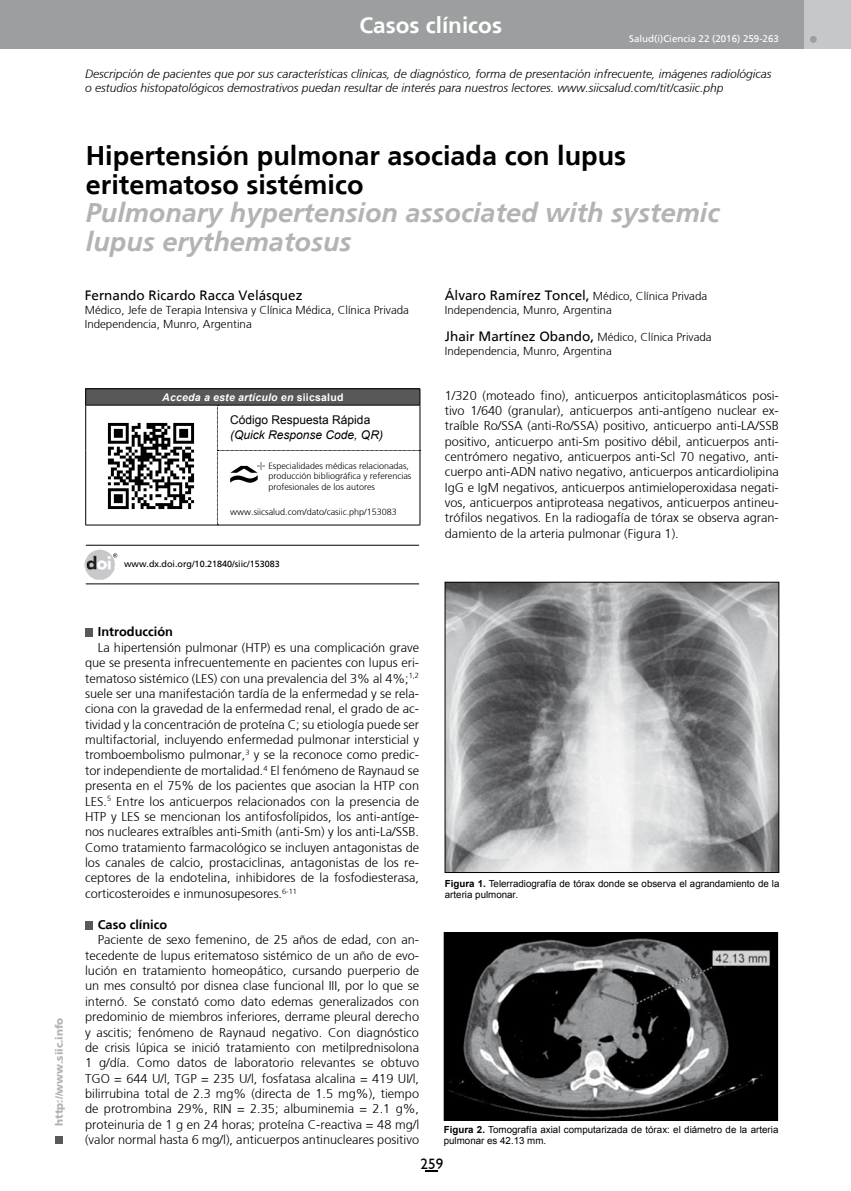
<style>
.page{position:relative;width:851px;height:1191px;background:#fff}
.page>*{position:absolute;margin:0;border:0;box-sizing:border-box;transform-origin:0 0}
.t1{font:italic 700 27px/28.5px "Frutiger";color:#b1b3b4}
.t2{font:700 27px/28.5px "Frutiger";color:#000}
.t3{font:700 22.5px "Frutiger";color:#fff}
.t4{font:15px "Humanist 521 BT";color:#000}
.t5{font:13.5px "Frutiger";color:#000}
.t6{font:300 12.75px/15.3px "Frutiger";color:#000;text-align:justify}
.t7{font:700 12.75px "Frutiger";color:#000}
.t8{font:italic 300 12px/14.4px "Frutiger";color:#000}
.t9{font:italic 12px "Arial";color:#000}
.t10{font:12px "Arial";color:#000}
.t11{font:300 11.55px/13.8px "Frutiger";color:#000}
.t12{font:italic 700 10.5px "Arial";letter-spacing:.02em;color:#fff}
.t13{font:900 10.5px "Frutiger";color:#b1b3b4}
.t14{font:9.75px/11.7px "Arial";color:#000}
.t15{font:9.75px "Frutiger";color:#fff}
.t16{font:300 9px/10.5px "Frutiger";color:#000}
.t17{font:9px "Frutiger";color:#000}
.s1{font-weight:400;font-size:13.5px}
.s2{font-style:normal}
.s3{font-weight:700}
</style>
<div class="page">
<div style="left:1px;top:0;width:849px;height:49px;background:#9c9e9f"></div>
<div style="left:804px;top:0;width:46px;height:49px;background:#c6c7c8"></div>
<div style="left:809px;top:36px;width:7px;height:7px;background:#9c9e9f;border-radius:50%"></div>
<svg style="left:425px;top:1170px;width:13px;height:2px"></svg>
<div style="left:55px;top:1136px;width:8px;height:8px;background:#58585a"></div>
<div style="left:86px;top:389px;width:334px;height:16px;background:#58585a"></div>
<hr style="left:85px;top:405px;width:1px;height:45px;background:#000">
<hr style="left:85px;top:450px;width:1px;height:75px;background:#000">
<hr style="left:85px;top:525px;width:132px;height:1px;background:#000">
<hr style="left:217px;top:525px;width:203px;height:1px;background:#000">
<hr style="left:85px;top:388px;width:132px;height:1px;background:#000">
<svg style="left:85px;top:389px;width:1px;height:16px"></svg>
<hr style="left:217px;top:388px;width:203px;height:1px;background:#000">
<hr style="left:85px;top:405px;width:132px;height:1px;background:#000">
<div style="left:85px;top:628px;width:8px;height:8px;background:#58585a"></div>
<div style="left:85px;top:921px;width:8px;height:9px;background:#58585a"></div>
<img style="left:107px;top:422px;width:88px;height:88px">
<svg style="left:217px;top:389px;width:203px;height:136px"></svg>
<img style="left:447px;top:584px;width:329px;height:286px">
<img style="left:446px;top:934px;width:329px;height:184px">
<div style="left:444px;top:932px;width:333px;height:188px;border:1px solid #000"></div>
<hr style="left:86px;top:545px;width:333px;height:1px;background:#000">
<hr style="left:86px;top:583px;width:333px;height:1px;background:#000">
<img style="left:85px;top:549px;width:32px;height:30px">
<svg style="left:113px;top:553px;width:4px;height:4px"></svg>
<div style="left:86px;top:550px;width:28px;height:28px;border:1px solid #c8c9ca;border-radius:50%"></div>
<h2 class="t3" style="left:359px;top:12px;width:144px">Casos clínicos</h2>
<p class="t15" style="left:629px;top:33px;width:151px">Salud(i)Ciencia 22 (2016) 259-263</p>
<p class="t8" style="left:85px;top:67px;width:688px">Descripción de pacientes que por sus características clínicas, de diagnóstico, forma de presentación infrecuente, imágenes radiológicas o estudios histopatológicos demostrativos puedan resultar de interés para nuestros lectores. www.siicsalud.com/tit/casiic.php</p>
<h1 class="t2" style="left:86px;top:141px;width:542px">Hipertensión pulmonar asociada con lupus eritematoso sistémico</h1>
<h1 class="t1" style="left:86px;top:198px;width:635px">Pulmonary hypertension associated with systemic lupus erythematosus</h1>
<p class="t5" style="left:85px;top:287px;width:219px">Fernando Ricardo Racca Velásquez</p>
<p class="t11" style="left:85px;top:303px;width:326px">Médico, Jefe de Terapia Intensiva y Clínica Médica, Clínica Privada<br>Independencia, Munro, Argentina</p>
<p class="t11" style="left:445px;top:289px;width:264px"><span class="s1">Álvaro Ramírez Toncel,</span> Médico, Clínica Privada<br>Independencia, Munro, Argentina</p>
<p class="t11" style="left:445px;top:330px;width:268px"><span class="s1">Jhair Martínez Obando,</span> Médico, Clínica Privada<br>Independencia, Munro, Argentina</p>
<p class="t12" style="left:162px;top:390px;width:183px">Acceda a este artículo en <span class="s2">siicsalud</span></p>
<p class="t10" style="left:230px;top:412px;width:142px">Código Respuesta Rápida</p>
<p class="t9" style="left:230px;top:426px;width:154px">(Quick Response Code, QR)</p>
<p class="t16" style="left:268px;top:460px;width:144px">Especialidades médicas relacionadas, producción bibliográfica y referencias profesionales de los autores</p>
<p class="t16" style="left:230px;top:506px;width:168px">www.siicsalud.com/dato/casiic.php/153083</p>
<p class="t17" style="left:124px;top:558px;width:157px">www.dx.doi.org/10.21840/siic/153083</p>
<p class="t6" style="left:445px;top:388px;width:335px">1/320 (moteado fino), anticuerpos anticitoplasmáticos posi&shy;tivo 1/640 (granular), anticuerpos anti-antígeno nuclear ex&shy;traíble Ro/SSA (anti-Ro/SSA) positivo, anticuerpo anti-LA/SSB positivo, anticuerpo anti-Sm positivo débil, anticuerpos anti&shy;centrómero negativo, anticuerpos anti-Scl 70 negativo, anti&shy;cuerpo anti-ADN nativo negativo, anticuerpos anticardiolipina IgG e IgM negativos, anticuerpos antimieloperoxidasa negati&shy;vos, anticuerpos antiproteasa negativos, anticuerpos antineu&shy;trófilos negativos. En la radiogafía de tórax se observa agran&shy;damiento de la arteria pulmonar (Figura 1).</p>
<p class="t13" style="left:53px;top:1125px;width:110px;rotate:-90deg">http://www.siic.info</p>
<p class="t7" style="left:98px;top:624px;width:77px">Introducción</p>
<p class="t6" style="left:85px;top:639px;width:335px;text-indent:13px">La hipertensión pulmonar (HTP) es una complicación grave que se presenta infrecuentemente en pacientes con lupus eri&shy;tematoso sistémico (LES) con una prevalencia del 3% al 4%;<sup>1,2 </sup>suele ser una manifestación tardía de la enfermedad y se rela&shy;ciona con la gravedad de la enfermedad renal, el grado de ac&shy;tividad y la concentración de proteína C; su etiología puede ser multifactorial, incluyendo enfermedad pulmonar intersticial y tromboembolismo pulmonar,<sup>3</sup> y se la reconoce como predic&shy;tor independiente de mortalidad.<sup>4</sup> El fenómeno de Raynaud se presenta en el 75% de los pacientes que asocian la HTP con LES.<sup>5</sup> Entre los anticuerpos relacionados con la presencia de HTP y LES se mencionan los antifosfolípidos, los anti-antíge&shy;nos nucleares extraíbles anti-Smith (anti-Sm) y los anti-La/SSB.<br>Como tratamiento farmacológico se incluyen antagonistas de los canales de calcio, prostaciclinas, antagonistas de los re&shy;ceptores de la endotelina, inhibidores de la fosfodiesterasa, corticosteroides e inmunosupesores.<sup>6-11</sup></p>
<p class="t7" style="left:98px;top:917px;width:71px">Caso clínico</p>
<p class="t6" style="left:85px;top:932px;width:335px;text-indent:13px">Paciente de sexo femenino, de 25 años de edad, con an&shy;tecedente de lupus eritematoso sistémico de un año de evo&shy;lución en tratamiento homeopático, cursando puerperio de un mes consultó por disnea clase funcional III, por lo que se internó. Se constató como dato edemas generalizados con predominio de miembros inferiores, derrame pleural derecho y ascitis; fenómeno de Raynaud negativo. Con diagnóstico de crisis lúpica se inició tratamiento con metilprednisolona 1 g/día. Como datos de laboratorio relevantes se obtuvo TGO = 644 U/l, TGP = 235 U/l, fosfatasa alcalina = 419 UI/l, bilirrubina total de 2.3 mg% (directa de 1.5 mg%), tiempo de protrombina 29%, RIN = 2.35; albuminemia = 2.1 g%, proteinuria de 1 g en 24 horas; proteína C-reactiva = 48 mg/l (valor normal hasta 6 mg/l), anticuerpos antinucleares positivo</p>
<p class="t14" style="left:445px;top:877px;width:336px"><span class="s3">Figura 1.</span> Telerradiografía de tórax donde se observa el agrandamiento de la arteria pulmonar.</p>
<p class="t14" style="left:443px;top:1123px;width:336px"><span class="s3">Figura 2.</span> Tomografía axial computarizada de tórax: el diámetro de la arteria pulmonar es 42.13 mm.</p>
<p class="t4" style="left:420px;top:1154px;width:24px">259</p>
</div>
